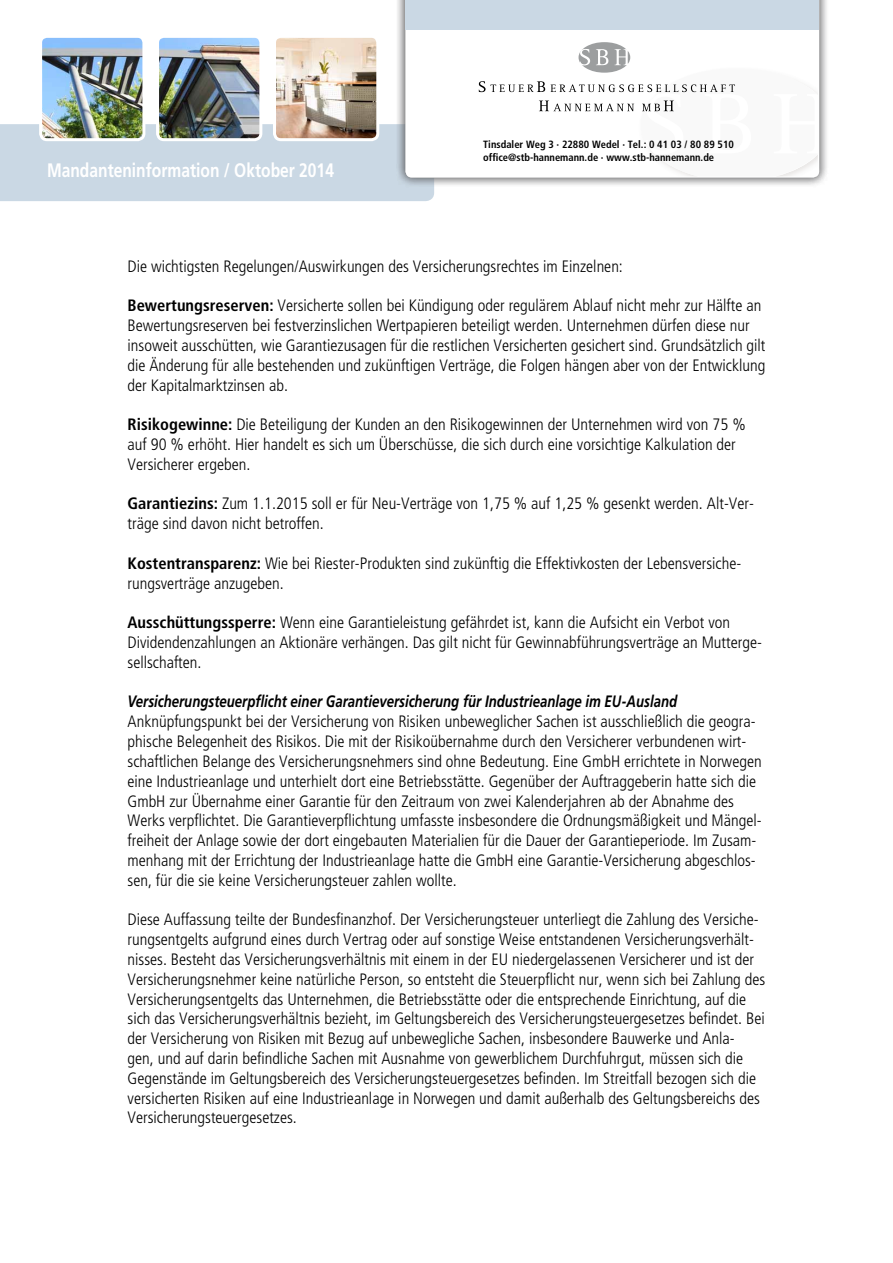
<style>
.page{position:relative;width:893px;height:1263px;background:#fff}
.page>*{position:absolute;margin:0;border:0;box-sizing:border-box;transform-origin:0 0}
.t1{font:700 19.5px "Frutiger";color:#fff;scale:.8 1}
.t2{font:300 condensed 16.5px/19.8px "Frutiger";color:#000}
.t3{font:italic 700 16.5px "Frutiger";color:#000;scale:.8 1}
.t4{font:700 condensed 10.5px/12.6px "Frutiger";color:#000}
.s1{font-weight:700}
</style>
<div class="page">
<div style="left:0;top:124px;width:434px;height:77px;background:#cad8e4"></div>
<img style="left:43px;top:39px;width:101px;height:101px">
<div style="left:39px;top:35px;width:106px;height:106px;border:3px solid #fff;border-radius:6px"></div>
<img style="left:160px;top:39px;width:101px;height:101px">
<div style="left:156px;top:35px;width:106px;height:106px;border:3px solid #fff;border-radius:6px"></div>
<img style="left:274px;top:39px;width:104px;height:101px">
<div style="left:273px;top:35px;width:106px;height:106px;border:3px solid #fff;border-radius:6px"></div>
<div style="left:396px;top:0;width:433px;height:187px;background:#5d5d5f;opacity:.75"></div>
<svg style="left:405px;top:30px;width:414px;height:148px"></svg>
<div style="left:405px;top:0;width:414px;height:30px;background:#cad8e4"></div>
<svg style="left:479px;top:42px;width:339px;height:134px"></svg>
<div style="left:45px;top:158px;width:301px;height:31px;background:#cad8e4"></div>
<p class="t1" style="left:47px;top:158px;width:360px">Mandanteninformation / Oktober 2014</p>
<p class="t4" style="left:483px;top:138px;width:252px">Tinsdaler Weg 3 · 22880 Wedel · Tel.: 0 41 03 / 80 89 510 office@stb-hannemann.de · www.stb-hannemann.de</p>
<p class="t2" style="left:128px;top:256px;width:497px">Die wichtigsten Regelungen/Auswirkungen des Versicherungsrechtes im Einzelnen:</p>
<p class="t2" style="left:128px;top:296px;width:639px"><span class="s1">Bewertungsreserven:</span> Versicherte sollen bei Kündigung oder regulärem Ablauf nicht mehr zur Hälfte an Bewertungsreserven bei festverzinslichen Wertpapieren beteiligt werden. Unternehmen dürfen diese nur insoweit ausschütten, wie Garantiezusagen für die restlichen Versicherten gesichert sind. Grundsätzlich gilt die Änderung für alle bestehenden und zukünftigen Verträge, die Folgen hängen aber von der Entwicklung der Kapitalmarktzinsen ab.</p>
<p class="t2" style="left:128px;top:415px;width:620px"><span class="s1">Risikogewinne:</span> Die Beteiligung der Kunden an den Risikogewinnen der Unternehmen wird von 75 % auf 90 % erhöht. Hier handelt es sich um Überschüsse, die sich durch eine vorsichtige Kalkulation der<br>Versicherer ergeben.</p>
<p class="t2" style="left:128px;top:494px;width:628px"><span class="s1">Garantiezins:</span> Zum 1.1.2015 soll er für Neu-Verträge von 1,75 % auf 1,25 % gesenkt werden. Alt-Ver&shy;träge sind davon nicht betroffen.</p>
<p class="t2" style="left:128px;top:553px;width:615px"><span class="s1">Kostentransparenz:</span> Wie bei Riester-Produkten sind zukünftig die Effektivkosten der Lebensversiche&shy;rungsverträge anzugeben.</p>
<p class="t2" style="left:128px;top:613px;width:636px"><span class="s1">Ausschüttungssperre:</span> Wenn eine Garantieleistung gefährdet ist, kann die Aufsicht ein Verbot von<br>Dividendenzahlungen an Aktionäre verhängen. Das gilt nicht für Gewinnabführungsverträge an Mutterge&shy;sellschaften.</p>
<p class="t3" style="left:128px;top:692px;width:689px">Versicherungsteuerpflicht einer Garantieversicherung für Industrieanlage im EU-Ausland</p>
<p class="t2" style="left:128px;top:712px;width:636px">Anknüpfungspunkt bei der Versicherung von Risiken unbeweglicher Sachen ist ausschließlich die geogra&shy;phische Belegenheit des Risikos. Die mit der Risikoübernahme durch den Versicherer verbundenen wirt&shy;schaftlichen Belange des Versicherungsnehmers sind ohne Bedeutung. Eine GmbH errichtete in Norwegen eine Industrieanlage und unterhielt dort eine Betriebsstätte. Gegenüber der Auftraggeberin hatte sich die GmbH zur Übernahme einer Garantie für den Zeitraum von zwei Kalenderjahren ab der Abnahme des Werks verpflichtet. Die Garantieverpflichtung umfasste insbesondere die Ordnungsmäßigkeit und Mängel&shy;freiheit der Anlage sowie der dort eingebauten Materialien für die Dauer der Garantieperiode. Im Zusam&shy;menhang mit der Errichtung der Industrieanlage hatte die GmbH eine Garantie-Versicherung abgeschlos&shy;sen, für die sie keine Versicherungsteuer zahlen wollte.</p>
<p class="t2" style="left:128px;top:910px;width:639px">Diese Auffassung teilte der Bundesfinanzhof. Der Versicherungsteuer unterliegt die Zahlung des Versiche&shy;rungsentgelts aufgrund eines durch Vertrag oder auf sonstige Weise entstandenen Versicherungsverhält&shy;nisses. Besteht das Versicherungsverhältnis mit einem in der EU niedergelassenen Versicherer und ist der Versicherungsnehmer keine natürliche Person, so entsteht die Steuerpflicht nur, wenn sich bei Zahlung des Versicherungsentgelts das Unternehmen, die Betriebsstätte oder die entsprechende Einrichtung, auf die sich das Versicherungsverhältnis bezieht, im Geltungsbereich des Versicherungsteuergesetzes befindet. Bei der Versicherung von Risiken mit Bezug auf unbewegliche Sachen, insbesondere Bauwerke und Anla-<br>gen, und auf darin befindliche Sachen mit Ausnahme von gewerblichem Durchfuhrgut, müssen sich die Gegenstände im Geltungsbereich des Versicherungsteuergesetzes befinden. Im Streitfall bezogen sich die versicherten Risiken auf eine Industrieanlage in Norwegen und damit außerhalb des Geltungsbereichs des Versicherungsteuergesetzes.</p>
</div>
